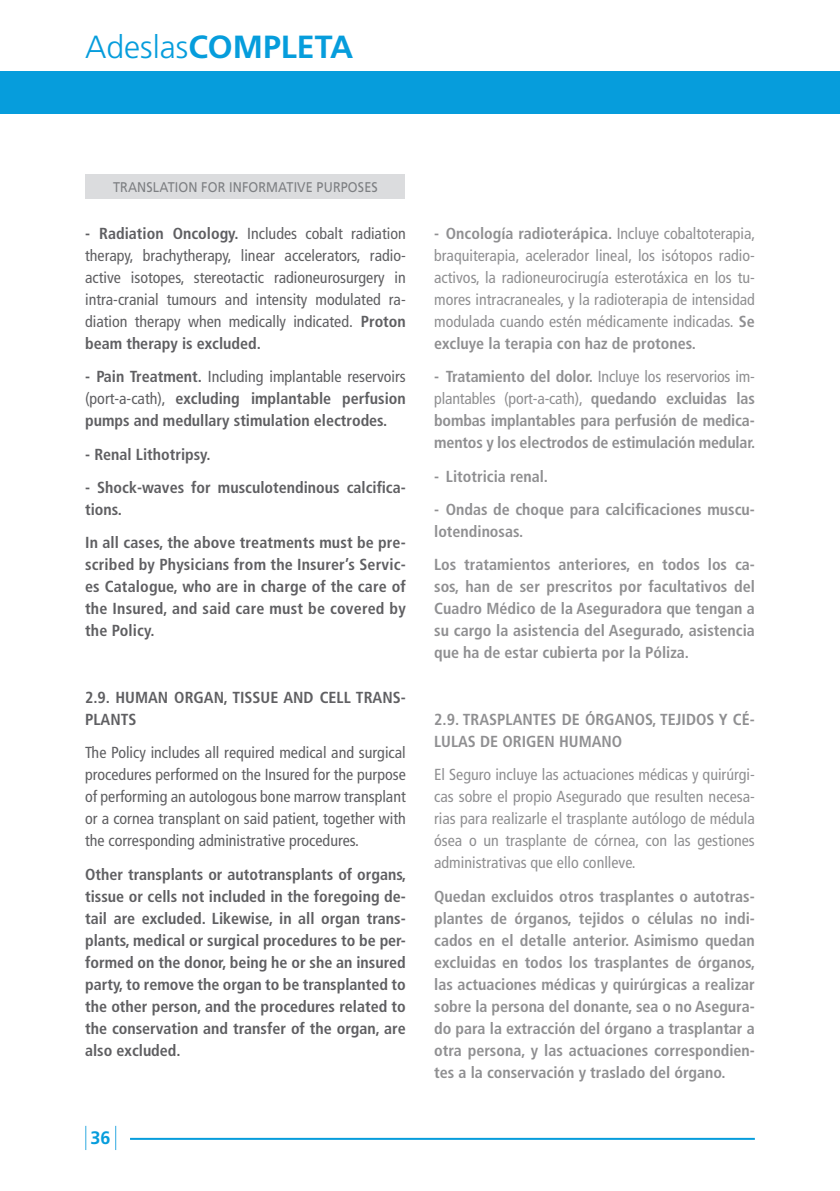
<style>
.page{position:relative;width:840px;height:1191px;background:#fff}
.page>*{position:absolute;margin:0;border:0;box-sizing:border-box;transform-origin:0 0}
.t1{font:700 32px "Frutiger";color:#069ddc}
.t2{font:700 18px "Frutiger";color:#069ddc}
.t3{font:700 condensed 16px/22px "Frutiger";color:#5f5f62;text-align:justify}
.t4{font:condensed 16px/22px "Frutiger";color:#5f5f62;text-align:justify}
.t5{font:14px "Frutiger";letter-spacing:.01em;color:#7d7f82;scale:.9 1}
.s1{font-weight:300}
.s2{font-weight:700}
.s3{font-weight:400}
</style>
<div class="page">
<div style="left:0;top:71px;width:839px;height:43px;background:#069ddc"></div>
<svg style="left:115px;top:1125px;width:1px;height:25px"></svg>
<svg style="left:85px;top:1125px;width:1px;height:25px"></svg>
<hr style="left:130px;top:1137px;width:624px;height:2px;background:#069ddc">
<div style="left:85px;top:174px;width:319px;height:25px;background:#dbdcde"></div>
<h1 class="t1" style="left:85px;top:28px;width:269px"><span class="s1">Adeslas</span>COMPLETA</h1>
<p class="t5" style="left:113px;top:179px;width:295px">TRANSLATION FOR INFORMATIVE PURPOSES</p>
<p class="t4" style="left:85px;top:222px;width:322px"><span class="s2">- Radiation Oncology.</span> Includes cobalt radiation therapy, brachytherapy, linear accelerators, radio&shy;active isotopes, stereotactic radioneurosurgery in intra-cranial tumours and intensity modulated ra&shy;diation therapy when medically indicated. <span class="s2">Proton beam therapy is excluded.</span></p>
<p class="t3" style="left:85px;top:366px;width:322px">- Pain Treatment. <span class="s3">Including implantable reservoirs (port-a-cath),</span> excluding implantable perfusion pumps and medullary stimulation electrodes.</p>
<p class="t3" style="left:85px;top:443px;width:127px">- Renal Lithotripsy.</p>
<p class="t3" style="left:85px;top:476px;width:322px">- Shock-waves for musculotendinous calcifica&shy;tions.</p>
<p class="t3" style="left:85px;top:532px;width:322px">In all cases, the above treatments must be pre&shy;scribed by Physicians from the Insurer’s Servic&shy;es Catalogue, who are in charge of the care of the Insured, and said care must be covered by the Policy.</p>
<p class="t3" style="left:85px;top:686px;width:322px">2.9. HUMAN ORGAN, TISSUE AND CELL TRANS-<br>PLANTS</p>
<p class="t4" style="left:85px;top:742px;width:322px">The Policy includes all required medical and surgical procedures performed on the Insured for the purpose of performing an autologous bone marrow transplant or a cornea transplant on said patient, together with the corresponding administrative procedures.</p>
<p class="t3" style="left:85px;top:863px;width:322px">Other transplants or autotransplants of organs, tissue or cells not included in the foregoing de&shy;tail are excluded. Likewise, in all organ trans&shy;plants, medical or surgical procedures to be per&shy;formed on the donor, being he or she an insured party, to remove the organ to be transplanted to the other person, and the procedures related to the conservation and transfer of the organ, are also excluded.</p>
<p class="t2" style="left:90px;top:1127px;width:22px">36</p>
<p class="t4" style="left:434px;top:222px;width:322px"><span class="s2">- Oncología radioterápica.</span> Incluye cobaltoterapia, braquiterapia, acelerador lineal, los isótopos radio&shy;activos, la radioneurocirugía esterotáxica en los tu&shy;mores intracraneales, y la radioterapia de intensidad modulada cuando estén médicamente indicadas. <span class="s2">Se excluye la terapia con haz de protones.</span></p>
<p class="t3" style="left:434px;top:366px;width:322px">- Tratamiento del dolor. <span class="s3">Incluye los reservorios im&shy;plantables (port-a-cath),</span> quedando excluidas las bombas implantables para perfusión de medica&shy;mentos y los electrodos de estimulación medular.</p>
<p class="t3" style="left:434px;top:465px;width:115px">- Litotricia renal.</p>
<p class="t3" style="left:434px;top:498px;width:322px">- Ondas de choque para calcificaciones muscu&shy;lotendinosas.</p>
<p class="t3" style="left:434px;top:554px;width:322px">Los tratamientos anteriores, en todos los ca&shy;sos, han de ser prescritos por facultativos del Cuadro Médico de la Aseguradora que tengan a su cargo la asistencia del Asegurado, asistencia que ha de estar cubierta por la Póliza.</p>
<p class="t3" style="left:434px;top:708px;width:322px">2.9. TRASPLANTES DE ÓRGANOS, TEJIDOS Y CÉ-<br>LULAS DE ORIGEN HUMANO</p>
<p class="t4" style="left:434px;top:764px;width:322px">El Seguro incluye las actuaciones médicas y quirúrgi&shy;cas sobre el propio Asegurado que resulten necesa&shy;rias para realizarle el trasplante autólogo de médula ósea o un trasplante de córnea, con las gestiones administrativas que ello conlleve.</p>
<p class="t3" style="left:434px;top:885px;width:322px">Quedan excluidos otros trasplantes o autotras&shy;plantes de órganos, tejidos o células no indi&shy;cados en el detalle anterior. Asimismo quedan excluidas en todos los trasplantes de órganos, las actuaciones médicas y quirúrgicas a realizar sobre la persona del donante, sea o no Asegura&shy;do para la extracción del órgano a trasplantar a otra persona, y las actuaciones correspondien&shy;tes a la conservación y traslado del órgano.</p>
</div>
